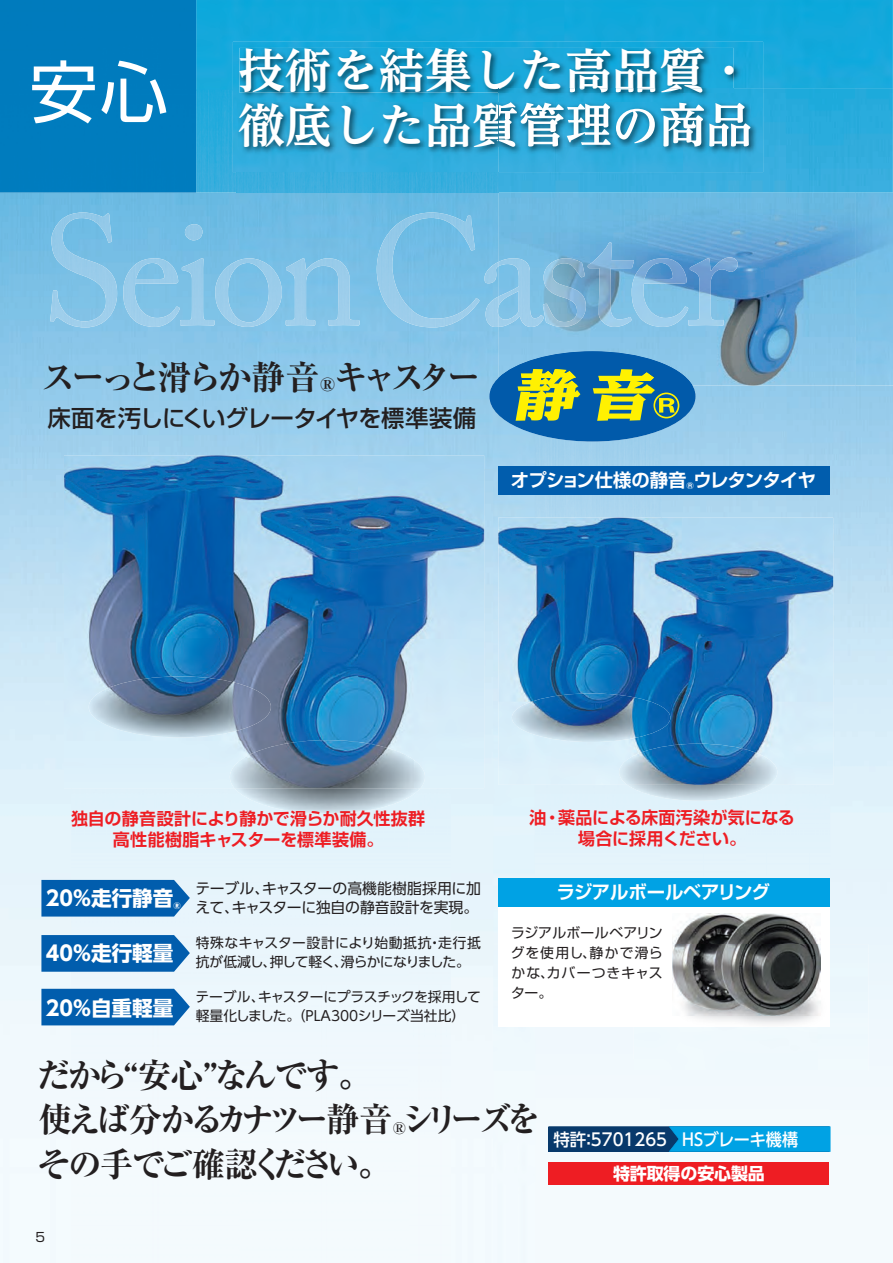
<style>
.page{position:relative;width:893px;height:1263px;background:#fff}
.page>*{position:absolute;margin:0;border:0;box-sizing:border-box;transform-origin:0 0}
.t1{font:46.8px/54.2px "UD Reimin Pro Bold 90 pv RKSJ H";color:#fff;text-align:right}
.t2{font:34.05px/44.7px "Ryumin Pr 6 Ex Bold 90 pv RKSJ H";letter-spacing:-.12em;color:#231f20}
.t3{font:23.4px "Shin Go Pr 6 Medium 90 pv RKSJ H";letter-spacing:-.03em;color:#231f20}
.t4{font:20.55px "UD Shin Go Pro Bold 90 pv RKSJ H";color:#fff}
.t5{font:18.3px "Shin Go Pro De Bold 90 pv RKSJ H";letter-spacing:-.035em;color:#fff}
.t6{font:18px "Ryumin Pr 6 Heavy 90 pv RKSJ H";color:#231f20}
.t7{font:17.25px "UD Shin Go Pro Medium 90 pv RKSJ H";color:#fff;scale:.96 1}
.t8{font:17.25px "UD Shin Go Pro Medium 90 pv RKSJ H";color:#fff;scale:.94 1}
.t9{font:16.95px/21.3px "Shin Go Pr 6 N De Bold 90 pv RKSJ H";letter-spacing:-.005em;color:#ee1d23;text-align:center}
.t10{font:16.95px "UD Shin Go Pro Bold 90 pv RKSJ H";letter-spacing:-.01em;color:#fff}
.t11{font:15.9px "Ryumin Pr 6 Ex Bold 90 pv RKSJ H";color:#231f20}
.t12{font:14.85px "UD Shin Go Pro Regular 90 pv RKSJ H";letter-spacing:-.015em;color:#231f20}
.t13{font:14.85px "UD Shin Go Pro Regular 90 pv RKSJ H";letter-spacing:.005em;color:#231f20}
.t14{font:13.8px "UD Shin Go Pro Regular 90 pv RKSJ H";letter-spacing:-.015em;color:#231f20}
.t15{font:13.8px "UD Shin Go Pro Regular 90 pv RKSJ H";letter-spacing:.025em;color:#231f20}
.t16{font:13.8px "UD Shin Go Pro Regular 90 pv RKSJ H";letter-spacing:-.04em;color:#231f20}
.t17{font:13.8px/20.2px "Shin Go Pro Regular 90 pv RKSJ H";letter-spacing:.02em;color:#231f20;text-align:right}
.t18{font:13.8px "UD Shin Go Pro Regular 90 pv RKSJ H";letter-spacing:-.08em;color:#231f20}
.t19{font:13.8px/20.2px "Shin Go Pro Regular 90 pv RKSJ H";letter-spacing:.07em;color:#231f20}
.t20{font:13.8px/20.2px "Shin Go Pro Regular 90 pv RKSJ H";letter-spacing:.04em;color:#231f20}
.t21{font:12.75px "Shin Go Pr 6 Regular 90 pv RKSJ H";color:#231f20}
.t22{font:8.55px "Shin Go Pro De Bold 90 pv RKSJ H";color:#fff}
.t23{font:8.25px "UD Shin Go Pro Bold 90 pv RKSJ H";color:#fff}
</style>
<div class="page">
<div style="left:535px;top:1027px;width:126px;height:236px;background:#f4fafd"></div>
<div style="left:633px;top:1027px;width:196px;height:44px;background:#f0f9fd"></div>
<img style="left:0;top:193px;width:493px;height:277px">
<img style="left:493px;top:193px;width:42px;height:1070px">
<img style="left:662px;top:385px;width:231px;height:139px">
<img style="left:535px;top:430px;width:127px;height:88px">
<img style="left:0;top:470px;width:71px;height:793px">
<img style="left:829px;top:524px;width:64px;height:739px">
<img style="left:71px;top:788px;width:169px;height:475px">
<div style="left:661px;top:1071px;width:169px;height:192px;background:#f4fafd"></div>
<div style="left:489px;top:351px;width:207px;height:90px;background:#015aaa;border-radius:50%"></div>
<svg style="left:516px;top:385px;width:64px;height:36px"></svg>
<svg style="left:593px;top:385px;width:86px;height:36px"></svg>
<img style="left:234px;top:788px;width:186px;height:26px">
<img style="left:64px;top:455px;width:420px;height:333px">
<img style="left:230px;top:740px;width:195px;height:48px">
<img style="left:89px;top:676px;width:182px;height:61px">
<div style="left:41px;top:880px;width:149px;height:36px;background:#015dad"></div>
<svg style="left:41px;top:934px;width:149px;height:38px;background:#156ab4"></svg>
<svg style="left:41px;top:988px;width:149px;height:37px;background:#1268b3"></svg>
<div style="left:498px;top:878px;width:331px;height:148px;background:#fff"></div>
<div style="left:498px;top:878px;width:331px;height:28px;background:#00a2e4"></div>
<div style="left:498px;top:466px;width:331px;height:28px;background:#015dad"></div>
<img style="left:672px;top:944px;width:149px;height:80px">
<img style="left:673px;top:914px;width:147px;height:101px">
<img style="left:498px;top:518px;width:335px;height:267px">
<img style="left:512px;top:693px;width:158px;height:49px">
<img style="left:619px;top:744px;width:158px;height:41px">
<svg style="left:548px;top:1126px;width:282px;height:26px;background:#0573ad"></svg>
<div style="left:549px;top:1163px;width:280px;height:22px;background:#ee1d23"></div>
<img style="left:196px;top:0;width:697px;height:90px">
<img style="left:196px;top:90px;width:40px;height:103px">
<div style="left:236px;top:172px;width:263px;height:21px;background:#3aaedd"></div>
<div style="left:0;top:0;width:196px;height:193px;background:#007bbd"></div>
<img style="left:233px;top:42px;width:530px;height:130px">
<img style="left:239px;top:48px;width:495px;height:45px">
<img style="left:239px;top:102px;width:260px;height:45px">
<img style="left:856px;top:193px;width:37px;height:192px">
<img style="left:499px;top:193px;width:357px;height:192px">
<img style="left:499px;top:351px;width:194px;height:34px">
<img style="left:521px;top:369px;width:57px;height:16px">
<img style="left:598px;top:369px;width:56px;height:16px">
<img style="left:499px;top:88px;width:394px;height:105px">
<img style="left:499px;top:88px;width:264px;height:84px">
<img style="left:702px;top:88px;width:32px;height:5px">
<img style="left:499px;top:88px;width:203px;height:5px">
<img style="left:499px;top:102px;width:180px;height:45px">
<img style="left:50px;top:212px;width:67px;height:115px">
<img style="left:123px;top:258px;width:57px;height:69px">
<img style="left:180px;top:224px;width:34px;height:102px">
<img style="left:215px;top:258px;width:67px;height:69px">
<img style="left:286px;top:258px;width:73px;height:68px">
<img style="left:377px;top:212px;width:103px;height:115px">
<img style="left:484px;top:262px;width:15px;height:65px">
<img style="left:499px;top:258px;width:87px;height:69px">
<img style="left:588px;top:242px;width:46px;height:85px">
<img style="left:632px;top:257px;width:106px;height:70px">
<h1 class="t1" style="left:29px;top:43px;width:725px">技術を結集した高品質・<br><sup>安心</sup> 徹底した品質管理の商品</h1>
<h2 class="t2" style="left:41px;top:353px;width:441px">スーっと滑らか静音キャスター</h2>
<p class="t6" style="left:320px;top:370px;width:17px">®</p>
<h3 class="t3" style="left:47px;top:399px;width:430px">床面を汚しにくいグレータイヤを標準装備</h3>
<p class="t5" style="left:511px;top:465px;width:306px">オプション仕様の静音ウレタンタイヤ</p>
<p class="t22" style="left:686px;top:478px;width:9px">®</p>
<p class="t9" style="left:71px;top:807px;width:356px">独自の静音設計により静かで滑らか耐久性抜群高性能樹脂キャスターを標準装備。</p>
<p class="t4" style="left:46px;top:881px;width:129px">20％走行静音</p>
<p class="t23" style="left:173px;top:899px;width:9px">®</p>
<p class="t4" style="left:46px;top:936px;width:129px">40％走行軽量</p>
<p class="t4" style="left:46px;top:991px;width:129px">20％自重軽量</p>
<p class="t12" style="left:195px;top:876px;width:75px">テーブル、</p>
<p class="t13" style="left:262px;top:876px;width:220px">キャスターの高機能樹脂採用に加</p>
<p class="t12" style="left:232px;top:895px;width:248px">キャスターに独自の静音設計を実現。</p>
<p class="t12" style="left:195px;top:895px;width:45px">えて、</p>
<p class="t14" style="left:438px;top:932px;width:44px">走行抵</p>
<p class="t15" style="left:196px;top:932px;width:237px">特殊なキャスター設計により始動抵抗</p>
<p class="t14" style="left:428px;top:932px;width:15px">・</p>
<p class="t14" style="left:196px;top:951px;width:82px">抗が低減し、</p>
<p class="t18" style="left:270px;top:951px;width:202px">押して軽く滑らかになりました。</p>
<p class="t14" style="left:334px;top:951px;width:15px">、</p>
<p class="t14" style="left:195px;top:985px;width:71px">テーブル、</p>
<p class="t16" style="left:258px;top:985px;width:225px">キャスターにプラスチックを採用して</p>
<p class="t14" style="left:196px;top:1004px;width:271px">軽量化しました。（PLA300シリーズ当社比(</p>
<p class="t9" style="left:544px;top:806px;width:253px">・薬品による床面汚染が気になる</p>
<p class="t9" style="left:529px;top:806px;width:19px">油</p>
<p class="t9" style="left:578px;top:827px;width:169px">場合に採用ください。</p>
<p class="t5" style="left:557px;top:877px;width:215px">ラジアルボールベアリング</p>
<p class="t17" style="left:511px;top:921px;width:153px">ラジアルボールベアリン静かで滑ら</p>
<p class="t19" style="left:547px;top:941px;width:117px;text-indent:-36px">グを使用し、<br>カバーつきキャス</p>
<p class="t20" style="left:511px;top:961px;width:44px">かな、ター。</p>
<h2 class="t2" style="left:37px;top:1051px;width:505px">だから“安心”なんです。<br>使えば分かるカナツー静音シリーズを</h2>
<p class="t11" style="left:392px;top:1115px;width:16px">®</p>
<h2 class="t2" style="left:38px;top:1140px;width:355px">その手でご確認ください。</h2>
<p class="t7" style="left:553px;top:1125px;width:36px">特許</p>
<p class="t7" style="left:580px;top:1125px;width:92px">：5701265</p>
<p class="t8" style="left:682px;top:1126px;width:125px">HSブレーキ機構</p>
<p class="t10" style="left:613px;top:1159px;width:153px">特許取得の安心製品</p>
<p class="t21" style="left:35px;top:1227px;width:11px">5</p>
</div>
